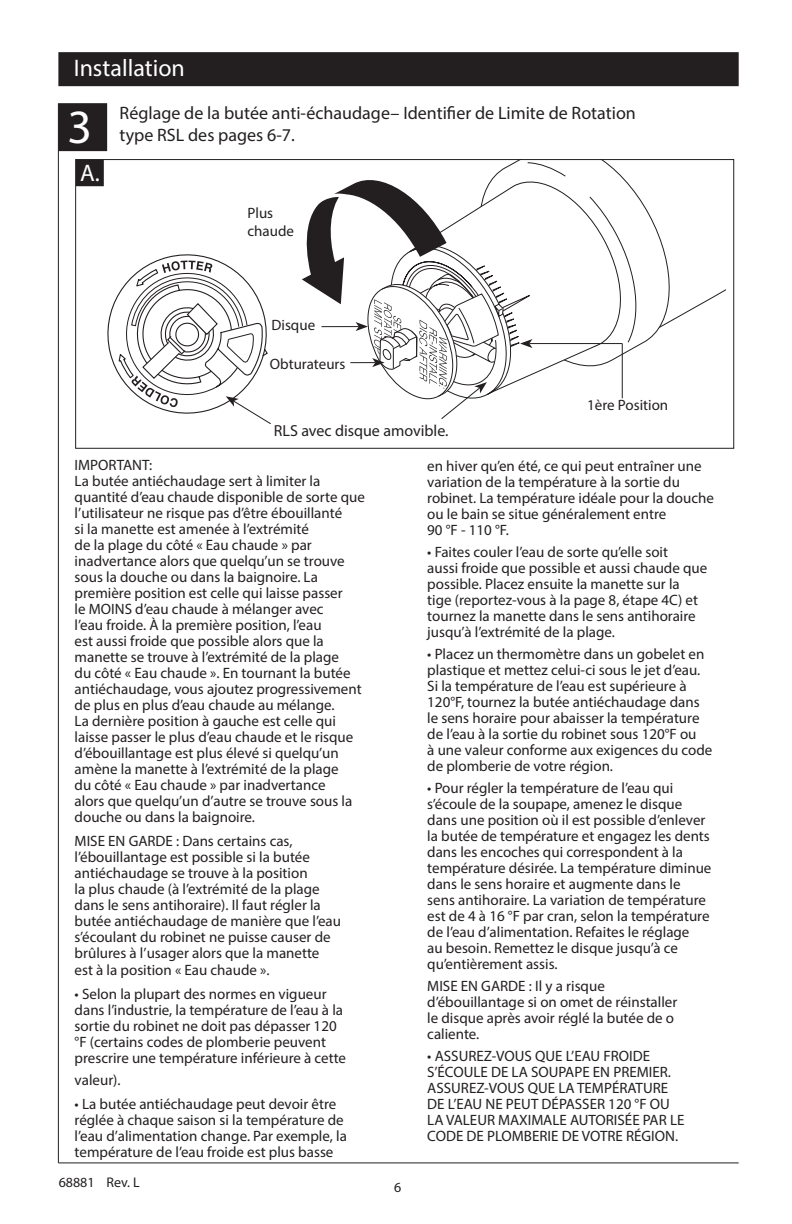
<style>
.page{position:relative;width:792px;height:1224px;background:#fff}
.page>*{position:absolute;margin:0;border:0;box-sizing:border-box;transform-origin:0 0}
.t1{font:48px "Myriad Pro";color:#fff}
.t2{font:24px "Myriad Pro";color:#fff}
.t3{font:18px/21.6px "Myriad Pro";color:#231f20}
.t4{font:16px "Myriad Pro";color:#231f20}
.t5{font:15px/16px "Myriad Pro";color:#231f20}
.t6{font:14px "Myriad Pro";color:#231f20}
</style>
<div class="page">
<div style="left:59px;top:53px;width:679px;height:32px;background:#231f20"></div>
<div style="left:58px;top:52px;width:681px;height:34px;border:2px solid #231f20"></div>
<hr style="left:58px;top:103px;width:1px;height:1060px;background:#231f20">
<hr style="left:58px;top:1162px;width:681px;height:1px;background:#231f20">
<svg style="left:107px;top:254px;width:164px;height:170px"></svg>
<svg style="left:302px;top:161px;width:424px;height:258px"></svg>
<div style="left:59px;top:104px;width:47px;height:46px;background:#231f20"></div>
<div style="left:58px;top:103px;width:49px;height:48px;border:2px solid #231f20"></div>
<div style="left:77px;top:161px;width:26px;height:24px;background:#231f20"></div>
<div style="left:76px;top:160px;width:28px;height:26px;border:2px solid #231f20"></div>
<h2 class="t2" style="left:74px;top:54px;width:113px">Installation</h2>
<h1 class="t1" style="left:67px;top:97px;width:26px">3</h1>
<h2 class="t2" style="left:80px;top:158px;width:21px">A.</h2>
<p class="t3" style="left:120px;top:102px;width:518px">Réglage de la butée anti-échaudage– Identifier de Limite de Rotation type RSL des pages 6-7.</p>
<p class="t5" style="left:248px;top:204px;width:48px;line-height:18px">Plus chaude</p>
<p class="t5" style="left:272px;top:317px;width:45px">Disque</p>
<p class="t5" style="left:270px;top:355px;width:77px">Obturateurs</p>
<p class="t4" style="left:274px;top:421px;width:176px">RLS avec disque amovible.</p>
<p class="t5" style="left:587px;top:397px;width:82px">1ère Position</p>
<p class="t5" style="left:75px;top:457px;width:292px">IMPORTANT:<br>La butée antiéchaudage sert à limiter la quantité d’eau chaude disponible de sorte que l’utilisateur ne risque pas d’être ébouillanté<br>si la manette est amenée à l’extrémité<br>de la plage du côté « Eau chaude » par inadvertance alors que quelqu’un se trouve sous la douche ou dans la baignoire. La première position est celle qui laisse passer<br>le MOINS d’eau chaude à mélanger avec<br>l’eau froide. À la première position, l’eau<br>est aussi froide que possible alors que la manette se trouve à l’extrémité de la plage<br>du côté « Eau chaude ». En tournant la butée antiéchaudage, vous ajoutez progressivement de plus en plus d’eau chaude au mélange.<br>La dernière position à gauche est celle qui laisse passer le plus d’eau chaude et le risque d’ébouillantage est plus élevé si quelqu’un amène la manette à l’extrémité de la plage<br>du côté « Eau chaude » par inadvertance<br>alors que quelqu’un d’autre se trouve sous la douche ou dans la baignoire.</p>
<p class="t5" style="left:75px;top:833px;width:268px">MISE EN GARDE : Dans certains cas, l’ébouillantage est possible si la butée antiéchaudage se trouve à la position<br>la plus chaude (à l’extrémité de la plage dans le sens antihoraire). Il faut régler la butée antiéchaudage de manière que l’eau s’écoulant du robinet ne puisse causer de brûlures à l’usager alors que la manette est à la position « Eau chaude ».</p>
<p class="t5" style="left:75px;top:985px;width:273px">• Selon la plupart des normes en vigueur dans l’industrie, la température de l’eau à la sortie du robinet ne doit pas dépasser 120 °F (certains codes de plomberie peuvent prescrire une température inférieure à cette</p>
<p class="t5" style="left:75px;top:1071px;width:47px">valeur).</p>
<p class="t5" style="left:75px;top:1095px;width:274px">• La butée antiéchaudage peut devoir être réglée à chaque saison si la température de l’eau d’alimentation change. Par exemple, la température de l’eau froide est plus basse</p>
<p class="t6" style="left:59px;top:1174px;width:83px">68881 Rev. L</p>
<p class="t6" style="left:394px;top:1179px;width:9px">6</p>
<p class="t5" style="left:427px;top:457px;width:288px">en hiver qu’en été, ce qui peut entraîner une variation de la température à la sortie du robinet. La température idéale pour la douche ou le bain se situe généralement entre<br>90 °F - 110 °F.</p>
<p class="t5" style="left:427px;top:543px;width:282px">• Faites couler l’eau de sorte qu’elle soit<br>aussi froide que possible et aussi chaude que possible. Placez ensuite la manette sur la tige (reportez-vous à la page 8, étape 4C) et tournez la manette dans le sens antihoraire jusqu’à l’extrémité de la plage.</p>
<p class="t5" style="left:427px;top:645px;width:287px">• Placez un thermomètre dans un gobelet en plastique et mettez celui-ci sous le jet d’eau.<br>Si la température de l’eau est supérieure à 120°F, tournez la butée antiéchaudage dans le sens horaire pour abaisser la température de l’eau à la sortie du robinet sous 120°F ou<br>à une valeur conforme aux exigences du code de plomberie de votre région.</p>
<p class="t5" style="left:427px;top:779px;width:286px">• Pour régler la température de l’eau qui s’écoule de la soupape, amenez le disque dans une position où il est possible d’enlever la butée de température et engagez les dents dans les encoches qui correspondent à la température désirée. La température diminue dans le sens horaire et augmente dans le sens antihoraire. La variation de température est de 4 à 16 °F par cran, selon la température de l’eau d’alimentation. Refaites le réglage<br>au besoin. Remettez le disque jusqu’à ce qu’entièrement assis.</p>
<p class="t5" style="left:427px;top:977px;width:252px">MISE EN GARDE : Il y a risque d’ébouillantage si on omet de réinstaller le disque après avoir réglé la butée de o caliente.</p>
<p class="t5" style="left:427px;top:1047px;width:259px">• ASSUREZ-VOUS QUE L’EAU FROIDE S’ÉCOULE DE LA SOUPAPE EN PREMIER.<br>ASSUREZ-VOUS QUE LA TEMPÉRATURE DE L’EAU NE PEUT DÉPASSER 120 °F OU LA VALEUR MAXIMALE AUTORISÉE PAR LE CODE DE PLOMBERIE DE VOTRE RÉGION.</p>
</div>
